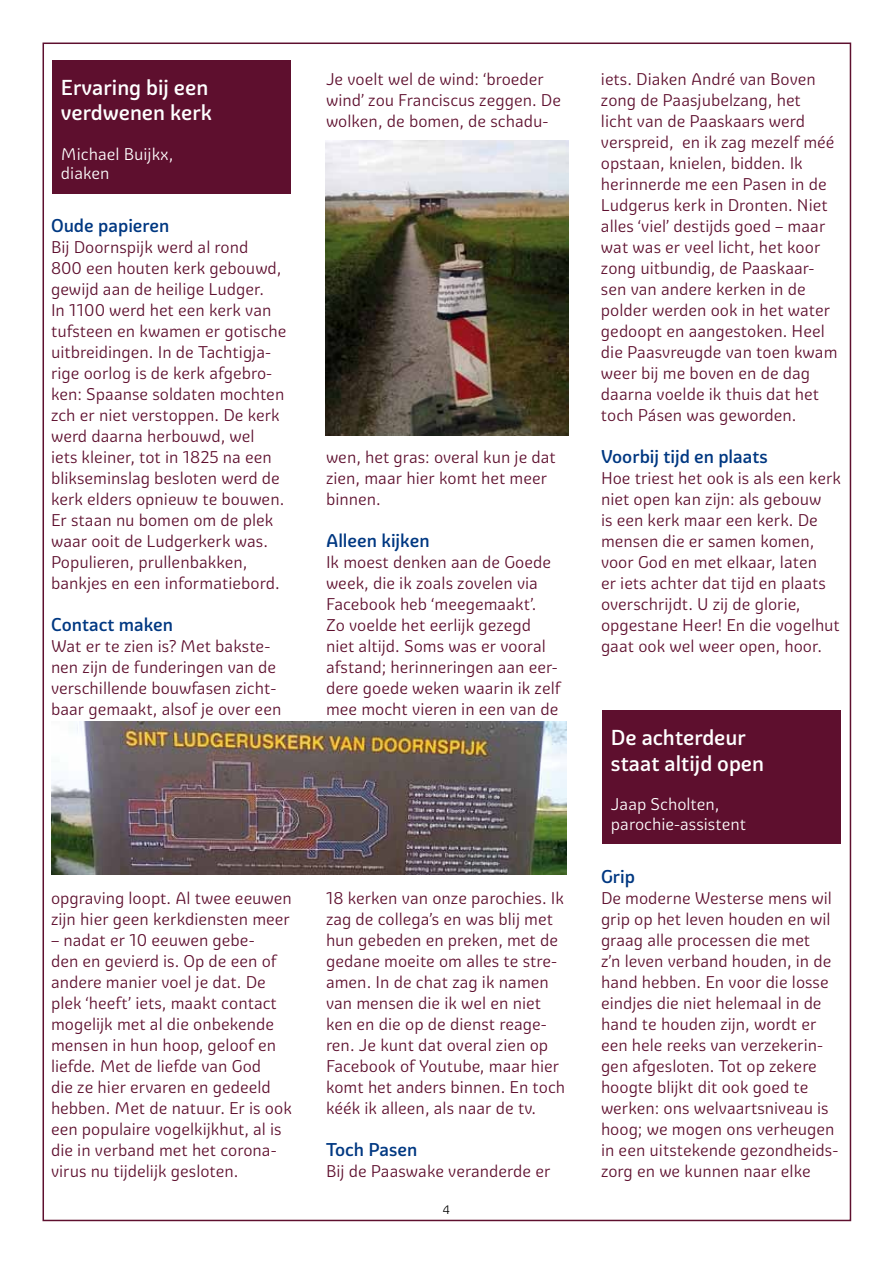
<style>
.page{position:relative;width:893px;height:1263px;background:#fff}
.page>*{position:absolute;margin:0;border:0;box-sizing:border-box;transform-origin:0 0}
.t1{font:500 21px/25.2px "Graviola";color:#fff}
.t2{font:500 18px "Graviola";color:#003882}
.t3{font:16.5px/21px "Graviola";color:#5e0f2e}
.t4{font:16.5px/19.8px "Graviola";color:#fff}
.t5{font:12px "Graviola";color:#000}
</style>
<div class="page">
<div style="left:52px;top:60px;width:239px;height:133px;background:#5e0f2e"></div>
<img style="left:51px;top:721px;width:516px;height:153px">
<img style="left:326px;top:140px;width:242px;height:295px">
<div style="left:602px;top:710px;width:238px;height:134px;background:#5e0f2e"></div>
<p class="t1" style="left:61px;top:75px;width:153px">Ervaring bij een verdwenen kerk</p>
<p class="t4" style="left:61px;top:144px;width:114px">Michael Buijkx, diaken</p>
<p class="t2" style="left:51px;top:214px;width:120px">Oude papieren</p>
<p class="t3" style="left:51px;top:236px;width:237px">Bij Doornspijk werd al rond<br>800 een houten kerk gebouwd, gewijd aan de heilige Ludger.<br>In 1100 werd het een kerk van tufsteen en kwamen er gotische uitbreidingen. In de Tachtigja&shy;rige oorlog is de kerk afgebro&shy;ken: Spaanse soldaten mochten zch er niet verstoppen. De kerk werd daarna herbouwd, wel<br>iets kleiner, tot in 1825 na een blikseminslag besloten werd de kerk elders opnieuw te bouwen.<br>Er staan nu bomen om de plek waar ooit de Ludgerkerk was.<br>Populieren, prullenbakken, bankjes en een informatiebord.</p>
<p class="t2" style="left:51px;top:613px;width:124px">Contact maken</p>
<p class="t3" style="left:51px;top:635px;width:232px">Wat er te zien is? Met bakste&shy;nen zijn de funderingen van de verschillende bouwfasen zicht&shy;baar gemaakt, alsof je over een</p>
<p class="t3" style="left:326px;top:68px;width:237px">Je voelt wel de wind: ‘broeder wind’ zou Franciscus zeggen. De wolken, de bomen, de schadu-</p>
<p class="t3" style="left:326px;top:446px;width:231px">wen, het gras: overal kun je dat zien, maar hier komt het meer binnen.</p>
<p class="t2" style="left:326px;top:529px;width:105px">Alleen kijken</p>
<p class="t3" style="left:326px;top:551px;width:236px">Ik moest denken aan de Goede week, die ik zoals zovelen via<br>Facebook heb ‘meegemaakt’.<br>Zo voelde het eerlijk gezegd niet altijd. Soms was er vooral afstand; herinneringen aan eer&shy;dere goede weken waarin ik zelf mee mocht vieren in een van de</p>
<p class="t3" style="left:51px;top:887px;width:242px">opgraving loopt. Al twee eeuwen zijn hier geen kerkdiensten meer</p>
<p class="t3" style="left:51px;top:929px;width:242px">– nadat er 10 eeuwen gebe-<br>den en gevierd is. Op de een of andere manier voel je dat. De plek ‘heeft’ iets, maakt contact mogelijk met al die onbekende mensen in hun hoop, geloof en liefde. Met de liefde van God<br>die ze hier ervaren en gedeeld hebben. Met de natuur. Er is ook een populaire vogelkijkhut, al is die in verband met het corona&shy;virus nu tijdelijk gesloten.</p>
<p class="t3" style="left:326px;top:887px;width:241px">18 kerken van onze parochies. Ik zag de collega’s en was blij met hun gebeden en preken, met de gedane moeite om alles te stre&shy;amen. In de chat zag ik namen van mensen die ik wel en niet ken en die op de dienst reage&shy;ren. Je kunt dat overal zien op<br>Facebook of Youtube, maar hier komt het anders binnen. En toch kéék ik alleen, als naar de tv.</p>
<p class="t2" style="left:326px;top:1138px;width:93px">Toch Pasen</p>
<p class="t3" style="left:326px;top:1160px;width:226px">Bij de Paaswake veranderde er</p>
<p class="t5" style="left:443px;top:1202px;width:9px">4</p>
<p class="t3" style="left:601px;top:68px;width:238px">iets. Diaken André van Boven zong de Paasjubelzang, het<br>licht van de Paaskaars werd verspreid, en ik zag mezelf méé opstaan, knielen, bidden. Ik herinnerde me een Pasen in de<br>Ludgerus kerk in Dronten. Niet alles ‘viel’ destijds goed – maar wat was er veel licht, het koor zong uitbundig, de Paaskaar&shy;sen van andere kerken in de polder werden ook in het water gedoopt en aangestoken. Heel die Paasvreugde van toen kwam weer bij me boven en de dag daarna voelde ik thuis dat het toch Pásen was geworden.</p>
<p class="t2" style="left:601px;top:445px;width:169px">Voorbij tijd en plaats</p>
<p class="t3" style="left:601px;top:467px;width:242px">Hoe triest het ook is als een kerk niet open kan zijn: als gebouw<br>is een kerk maar een kerk. De mensen die er samen komen, voor God en met elkaar, laten<br>er iets achter dat tijd en plaats overschrijdt. U zij de glorie, opgestane Heer! En die vogelhut gaat ook wel weer open, hoor.</p>
<p class="t1" style="left:611px;top:725px;width:155px">De achterdeur staat altijd open</p>
<p class="t4" style="left:611px;top:794px;width:137px">Jaap Scholten, parochie-assistent</p>
<p class="t2" style="left:601px;top:865px;width:36px">Grip</p>
<p class="t3" style="left:601px;top:887px;width:239px">De moderne Westerse mens wil grip op het leven houden en wil graag alle processen die met<br>z’n leven verband houden, in de hand hebben. En voor die losse eindjes die niet helemaal in de hand te houden zijn, wordt er een hele reeks van verzekerin&shy;gen afgesloten. Tot op zekere hoogte blijkt dit ook goed te werken: ons welvaartsniveau is hoog; we mogen ons verheugen in een uitstekende gezondheids&shy;zorg en we kunnen naar elke</p>
</div>
